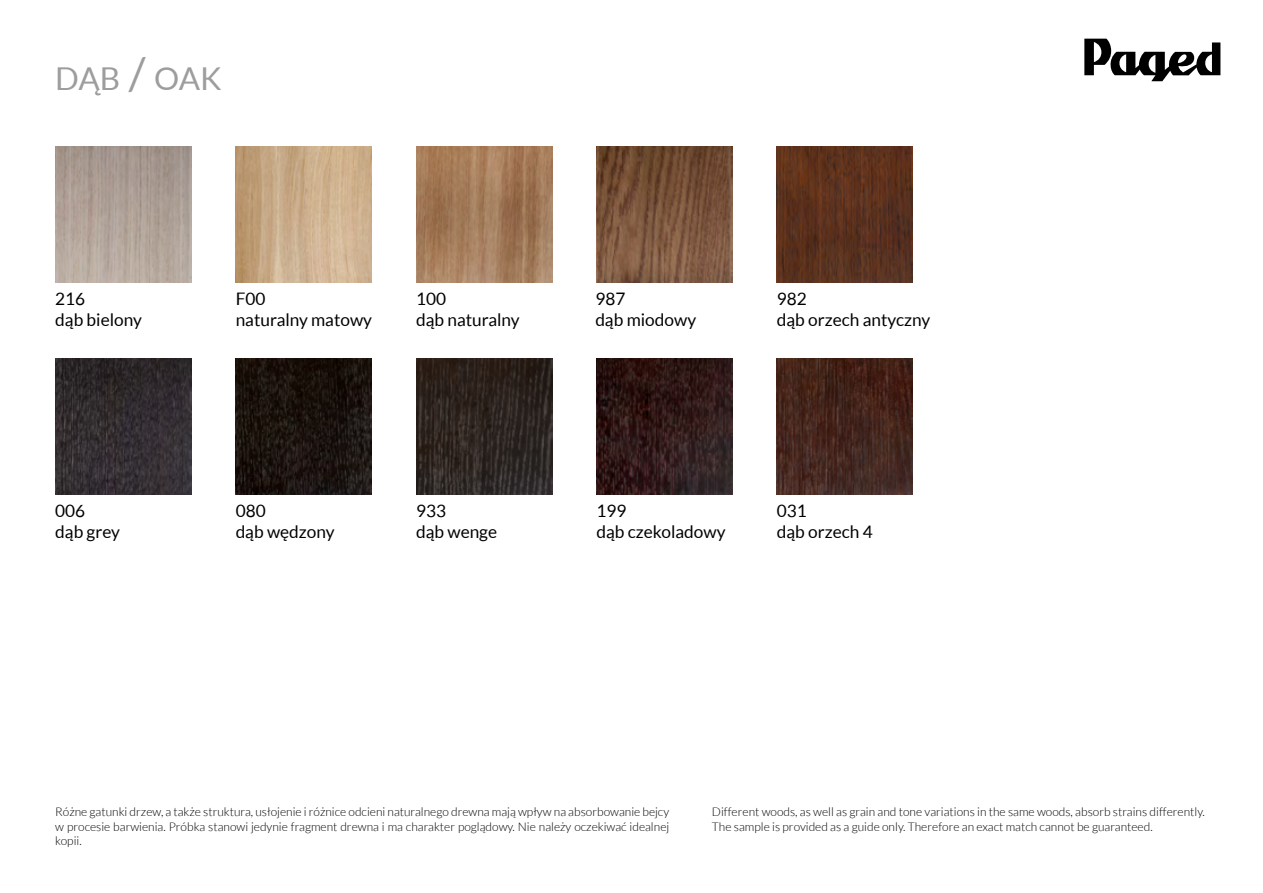
<style>
.page{position:relative;width:1263px;height:893px;background:#fff}
.page>*{position:absolute;margin:0;border:0;box-sizing:border-box;transform-origin:0 0}
.t1{font:31.5px "Lato";letter-spacing:-.01em;color:#9d9d9c}
.t2{font:17.25px "Lato";color:#000}
.Styl_akapitowy_1{font:300 12px/14.4px "Lato";color:#000;text-align:justify}
.s1{font-size:45px}
</style>
<div class="page">
<img style="left:55px;top:147px;width:136px;height:136px">
<svg style="left:1084px;top:39px;width:136px;height:42px"></svg>
<img style="left:416px;top:147px;width:136px;height:136px">
<img style="left:236px;top:147px;width:136px;height:136px">
<img style="left:596px;top:358px;width:137px;height:136px">
<img style="left:416px;top:358px;width:136px;height:136px">
<img style="left:236px;top:358px;width:136px;height:136px">
<img style="left:55px;top:358px;width:136px;height:136px">
<img style="left:596px;top:147px;width:136px;height:136px">
<img style="left:777px;top:147px;width:136px;height:136px">
<img style="left:777px;top:358px;width:136px;height:136px">
<p class="t1" style="left:55px;top:61px;width:168px">dąb <span class="s1">/</span> oak</p>
<p class="t2" style="left:55px;top:289px;width:32px">216</p>
<p class="t2" style="left:55px;top:310px;width:88px">dąb bielony</p>
<p class="t2" style="left:55px;top:501px;width:32px">006</p>
<p class="t2" style="left:55px;top:522px;width:66px">dąb grey</p>
<p class="t2" style="left:236px;top:289px;width:31px">F00</p>
<p class="t2" style="left:236px;top:310px;width:138px">naturalny matowy</p>
<p class="t2" style="left:416px;top:289px;width:32px">100</p>
<p class="t2" style="left:416px;top:310px;width:105px">dąb naturalny</p>
<p class="t2" style="left:236px;top:501px;width:32px">080</p>
<p class="t2" style="left:236px;top:522px;width:100px">dąb wędzony</p>
<p class="t2" style="left:416px;top:501px;width:32px">933</p>
<p class="t2" style="left:416px;top:522px;width:83px">dąb wenge</p>
<p class="t2" style="left:595px;top:289px;width:32px">987</p>
<p class="t2" style="left:595px;top:310px;width:102px">dąb miodowy</p>
<p class="t2" style="left:777px;top:289px;width:32px">982</p>
<p class="t2" style="left:777px;top:310px;width:155px">dąb orzech antyczny</p>
<p class="t2" style="left:596px;top:501px;width:32px">199</p>
<p class="t2" style="left:596px;top:522px;width:130px">dąb czekoladowy</p>
<p class="t2" style="left:777px;top:501px;width:32px">031</p>
<p class="t2" style="left:777px;top:522px;width:97px">dąb orzech 4</p>
<p class="Styl_akapitowy_1" style="left:55px;top:805px;width:615px">Różne gatunki drzew, a także struktura, usłojenie i różnice odcieni naturalnego drewna mają wpływ na absorbowanie bejcy w procesie barwienia. Próbka stanowi jedynie fragment drewna i ma charakter poglądowy. Nie należy oczekiwać idealnej kopii.</p>
<p class="Styl_akapitowy_1" style="left:712px;top:805px;width:494px">Different woods, as well as grain and tone variations in the same woods, absorb strains differently.<br>The sample is provided as a guide only. Therefore an exact match cannot be guaranteed.</p>
</div>
